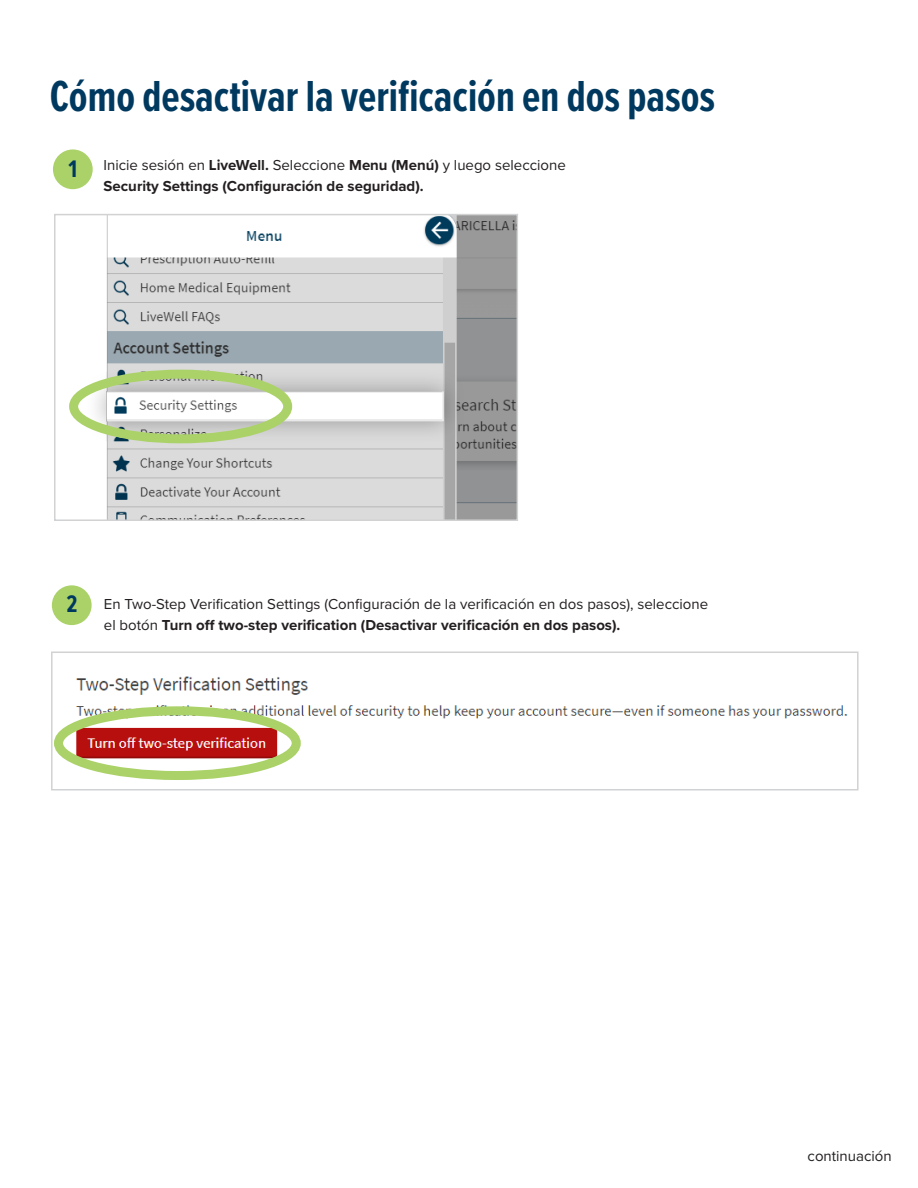
<style>
.page{position:relative;width:918px;height:1188px;background:#fff}
.page>*{position:absolute;margin:0;border:0;box-sizing:border-box;transform-origin:0 0}
.t1{font:700 45px "Proxima Nova Ex Cn";color:#00395f}
.t2{font:700 24.9px "Proxima Nova Ex Cn";color:#00395f}
.t3{font:15px/21px "Proxima Nova";color:#231f20}
.t4{font:700 15px "Proxima Nova";color:#231f20}
.s1{font-weight:700}
</style>
<div class="page">
<div style="left:52px;top:585px;width:40px;height:40px;background:#abd268;border-radius:50%"></div>
<div style="left:53px;top:149px;width:40px;height:40px;background:#abd268;border-radius:50%"></div>
<img style="left:66px;top:676px;width:782px;height:104px">
<div style="left:51px;top:652px;width:808px;height:139px;border:2px solid #d1d2d4"></div>
<div style="left:54px;top:706px;width:247px;height:74px;border:9px solid #abd268;border-radius:50%"></div>
<img style="left:69px;top:217px;width:446px;height:301px">
<div style="left:54px;top:214px;width:464px;height:307px;border:2px solid #d1d2d4"></div>
<div style="left:69px;top:370px;width:223px;height:73px;border:9px solid #abd268;border-radius:50%"></div>
<p class="t1" style="left:50px;top:63px;width:667px">Cómo desactivar la verificación en dos pasos</p>
<p class="t2" style="left:69px;top:150px;width:10px">1</p>
<p class="t3" style="left:104px;top:154px;width:464px">Inicie sesión en <span class="s1">LiveWell.</span> Seleccione <span class="s1">Menu (Menú)</span> y luego seleccione</p>
<p class="t4" style="left:104px;top:175px;width:322px">Security Settings (Configuración de seguridad).</p>
<p class="t2" style="left:67px;top:586px;width:12px">2</p>
<p class="t3" style="left:104px;top:593px;width:606px">En Two-Step Verification Settings (Configuración de la verificación en dos pasos), seleccione el botón <span class="s1">Turn off two-step verification (Desactivar verificación en dos pasos).</span></p>
<p class="t3" style="left:808px;top:1145px;width:86px">continuación</p>
</div>
